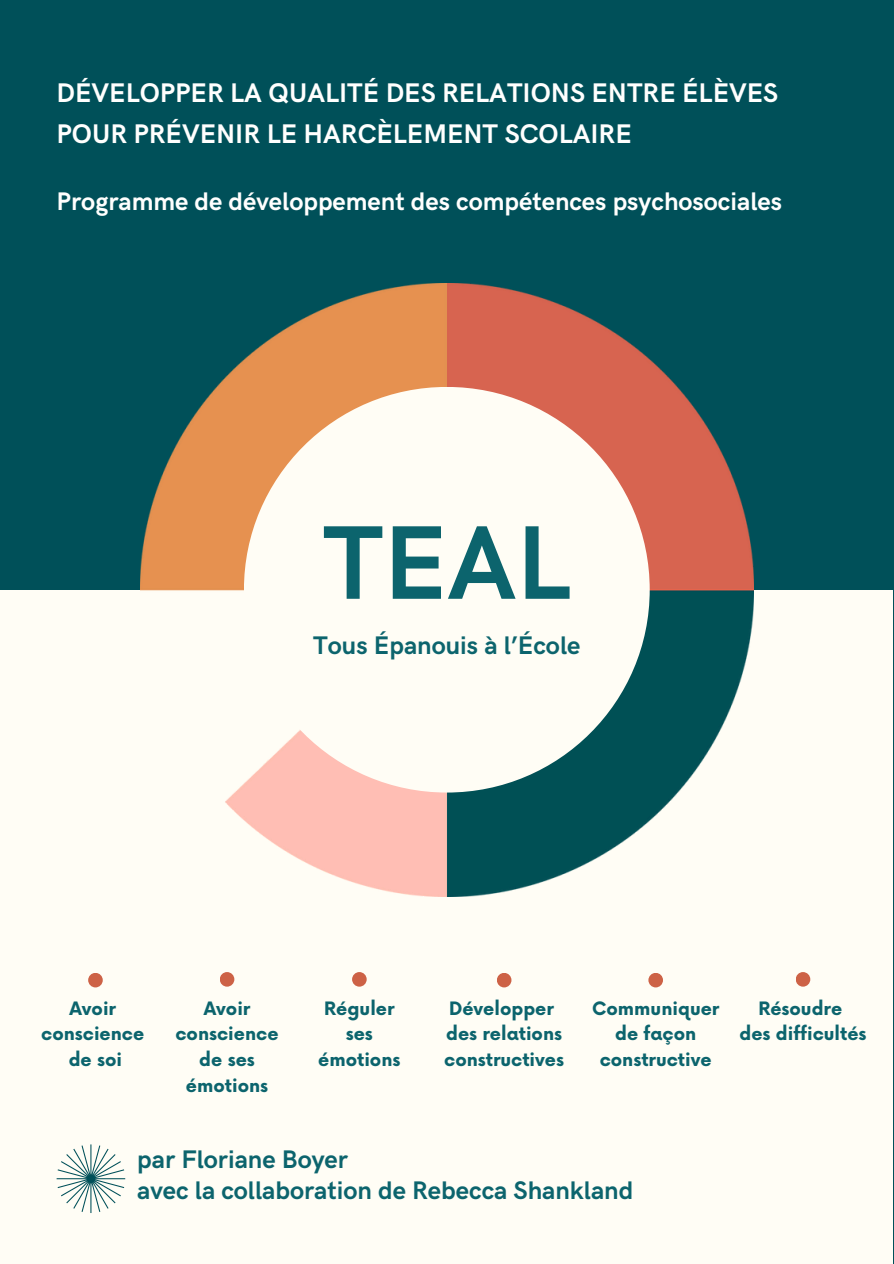
<style>
.page{position:relative;width:894px;height:1264px;background:#fff}
.page>*{position:absolute;margin:0;border:0;box-sizing:border-box;transform-origin:0 0}
.t1{font:700 105px "HK Grotesk";color:#0c646d}
.t2{font:700 27px "HK Grotesk";color:#fffffe}
.t3{font:700 25.5px "HK Grotesk";color:#0c646d}
.t4{font:700 25.5px "HK Grotesk";color:#fffffe}
.t5{font:700 18px/25.8px "Now";color:#0c646d;text-align:center}
</style>
<div class="page">
<div style="left:0;top:0;width:893px;height:1263px;background:#005059"></div>
<div style="left:0;top:589px;width:892px;height:674px;background:#fffdf5"></div>
<svg style="left:57px;top:1144px;width:68px;height:68px"></svg>
<img style="left:140px;top:283px;width:613px;height:613px">
<div style="left:244px;top:387px;width:405px;height:405px;background:#fffdf5;border-radius:50%"></div>
<div style="left:88px;top:972px;width:15px;height:15px;background:#cd6246;border-radius:50%"></div>
<div style="left:352px;top:972px;width:14px;height:14px;background:#cd6246;border-radius:50%"></div>
<div style="left:496px;top:972px;width:15px;height:15px;background:#cd6246;border-radius:50%"></div>
<div style="left:648px;top:972px;width:14px;height:15px;background:#cd6246;border-radius:50%"></div>
<div style="left:795px;top:972px;width:15px;height:14px;background:#cd6246;border-radius:50%"></div>
<div style="left:220px;top:972px;width:14px;height:14px;background:#cd6246;border-radius:50%"></div>
<p class="t2" style="left:57px;top:77px;width:722px">DÉVELOPPER LA QUALITÉ DES RELATIONS ENTRE ÉLÈVES</p>
<p class="t2" style="left:57px;top:119px;width:576px">POUR PRÉVENIR LE HARCÈLEMENT SCOLAIRE</p>
<p class="t4" style="left:57px;top:187px;width:726px">Programme de développement des compétences psychosociales</p>
<p class="t1" style="left:323px;top:504px;width:249px">TEAL</p>
<h2 class="t3" style="left:313px;top:631px;width:269px">Tous Épanouis à l’École</h2>
<p class="t5" style="left:69px;top:996px;width:48px">Avoir</p>
<p class="t5" style="left:41px;top:1022px;width:105px">conscience</p>
<p class="t5" style="left:69px;top:1047px;width:55px">de soi</p>
<h2 class="t5" style="left:175px;top:996px;width:105px">Avoir conscience de ses émotions</h2>
<p class="t5" style="left:318px;top:996px;width:84px">Réguler ses émotions</p>
<p class="t5" style="left:449px;top:996px;width:106px">Développer</p>
<p class="t5" style="left:444px;top:1022px;width:121px;text-align:left">des relations constructives</p>
<p class="t5" style="left:592px;top:996px;width:129px">Communiquer de façon constructive</p>
<p class="t5" style="left:758px;top:996px;width:85px">Résoudre</p>
<p class="t5" style="left:739px;top:1022px;width:128px">des difficultés</p>
<h1 class="t3" style="left:137px;top:1144px;width:212px">par Floriane Boyer</h1>
<p class="t3" style="left:137px;top:1176px;width:497px">avec la collaboration de Rebecca Shankland</p>
</div>
